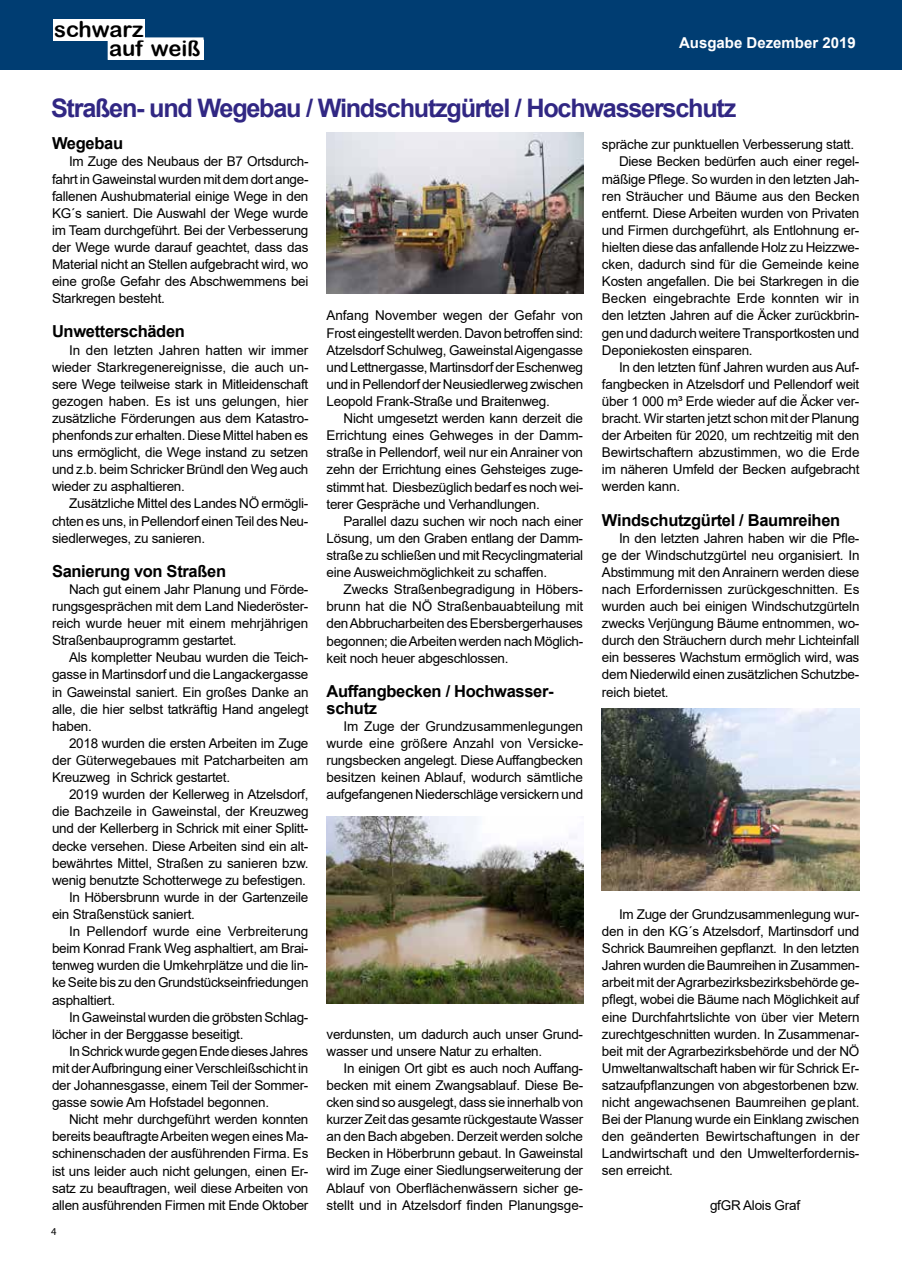
<style>
.page{position:relative;width:902px;height:1280px;background:#fff}
.page>*{position:absolute;margin:0;border:0;box-sizing:border-box;transform-origin:0 0}
.t1{font:700 25.5px "Arial";letter-spacing:-.05em;color:#312783}
.t2{font:22.05px/19.4px "Arial Rounded MT Bold";color:#000}
.t3{font:700 16.5px/17.1px "Arial";letter-spacing:-.02em;color:#000}
.t4{font:700 15px "Arial";color:#fff}
.t5{font:13.5px/17.1px "Arial";letter-spacing:-.02em;color:#000;text-align:justify}
.t6{font:10.5px "Myriad Pro";color:#000}
</style>
<div class="page">
<div style="left:0;top:0;width:901px;height:70px;background:#003d72"></div>
<svg style="left:53px;top:19px;width:151px;height:41px"></svg>
<div style="left:53px;top:19px;width:91px;height:21px;background:#fff"></div>
<div style="left:108px;top:38px;width:95px;height:22px;border:1px solid #fff"></div>
<div style="left:109px;top:40px;width:94px;height:19px;background:#fff"></div>
<div style="left:109px;top:40px;width:94px;height:20px;border:1px solid #fff"></div>
<img style="left:326px;top:132px;width:258px;height:162px">
<img style="left:326px;top:816px;width:258px;height:187px">
<img style="left:602px;top:708px;width:257px;height:182px">
<h2 class="t2" style="left:109px;top:19px;width:93px;text-indent:-55px">schwarz<br>auf weiß</h2>
<p class="t4" style="left:679px;top:32px;width:178px">Ausgabe Dezember 2019</p>
<h1 class="t1" style="left:51px;top:90px;width:686px">Straßen- und Wegebau / Windschutzgürtel / Hochwasserschutz</h1>
<p class="t3" style="left:52px;top:135px;width:73px">Wegebau</p>
<p class="t5" style="left:52px;top:153px;width:258px;text-indent:17px">Im Zuge des Neubaus der B7 Ortsdurch&shy;fahrt in Gaweinstal wurden mit dem dort ange&shy;fallenen Aushubmaterial einige Wege in den KG´s saniert. Die Auswahl der Wege wurde im Team durchgeführt. Bei der Verbesserung der Wege wurde darauf geachtet, dass das Material nicht an Stellen aufgebracht wird, wo eine große Gefahr des Abschwemmens bei Starkregen besteht.</p>
<p class="t3" style="left:52px;top:323px;width:134px">Unwetterschäden</p>
<p class="t5" style="left:52px;top:341px;width:258px;text-indent:17px">In den letzten Jahren hatten wir immer wieder Starkregenereignisse, die auch un&shy;sere Wege teilweise stark in Mitleidenschaft gezogen haben. Es ist uns gelungen, hier zusätzliche Förderungen aus dem Katastro&shy;phenfonds zur erhalten. Diese Mittel haben es uns ermöglicht, die Wege instand zu setzen und z.b. beim Schricker Bründl den Weg auch wieder zu asphaltieren.</p>
<p class="t5" style="left:52px;top:495px;width:258px;text-indent:17px">Zusätzliche Mittel des Landes NÖ ermögli&shy;chten es uns, in Pellendorf einen Teil des Neu&shy;siedlerweges, zu sanieren.</p>
<p class="t3" style="left:52px;top:563px;width:176px">Sanierung von Straßen</p>
<p class="t5" style="left:52px;top:581px;width:258px;text-indent:17px">Nach gut einem Jahr Planung und Förde&shy;rungsgesprächen mit dem Land Niederöster&shy;reich wurde heuer mit einem mehrjährigen Straßenbauprogramm gestartet.</p>
<p class="t5" style="left:52px;top:649px;width:258px;text-indent:17px">Als kompletter Neubau wurden die Teich&shy;gasse in Martinsdorf und die Langackergasse in Gaweinstal saniert. Ein großes Danke an alle, die hier selbst tatkräftig Hand angelegt haben.</p>
<p class="t5" style="left:52px;top:734px;width:258px;text-indent:17px">2018 wurden die ersten Arbeiten im Zuge der Güterwegebaues mit Patcharbeiten am Kreuzweg in Schrick gestartet.</p>
<p class="t5" style="left:69px;top:786px;width:241px">2019 wurden der Kellerweg in Atzelsdorf,</p>
<p class="t5" style="left:52px;top:803px;width:258px">die Bachzeile in Gaweinstal, der Kreuzweg</p>
<p class="t5" style="left:52px;top:820px;width:258px">und der Kellerberg in Schrick mit einer Splitt-</p>
<p class="t5" style="left:52px;top:837px;width:258px">decke versehen. Diese Arbeiten sind ein alt-</p>
<p class="t5" style="left:52px;top:854px;width:258px">bewährtes Mittel, Straßen zu sanieren bzw.</p>
<p class="t5" style="left:52px;top:871px;width:255px">wenig benutzte Schotterwege zu befestigen.</p>
<p class="t5" style="left:69px;top:888px;width:241px">In Höbersbrunn wurde in der Gartenzeile</p>
<p class="t5" style="left:52px;top:905px;width:144px">ein Straßenstück saniert.</p>
<p class="t5" style="left:69px;top:923px;width:241px">In Pellendorf wurde eine Verbreiterung</p>
<p class="t5" style="left:52px;top:940px;width:258px">beim Konrad Frank Weg asphaltiert, am Brai-</p>
<p class="t5" style="left:52px;top:957px;width:258px">tenweg wurden die Umkehrplätze und die lin-</p>
<p class="t5" style="left:52px;top:974px;width:258px">ke Seite bis zu den Grundstückseinfriedungen</p>
<p class="t5" style="left:52px;top:991px;width:65px">asphaltiert.</p>
<p class="t5" style="left:69px;top:1008px;width:241px">In Gaweinstal wurden die gröbsten Schlag-</p>
<p class="t5" style="left:52px;top:1025px;width:193px">löcher in der Berggasse beseitigt.</p>
<p class="t5" style="left:69px;top:1042px;width:241px">In Schrick wurde gegen Ende dieses Jahres</p>
<p class="t5" style="left:52px;top:1059px;width:258px">mit der Aufbringung einer Verschleißschicht in</p>
<p class="t5" style="left:52px;top:1077px;width:258px">der Johannesgasse, einem Teil der Sommer-</p>
<p class="t5" style="left:52px;top:1094px;width:218px">gasse sowie Am Hofstadel begonnen.</p>
<p class="t5" style="left:69px;top:1111px;width:241px">Nicht mehr durchgeführt werden konnten</p>
<p class="t5" style="left:52px;top:1128px;width:258px">bereits beauftragte Arbeiten wegen eines Ma-</p>
<p class="t5" style="left:52px;top:1145px;width:258px">schinenschaden der ausführenden Firma. Es</p>
<p class="t5" style="left:52px;top:1162px;width:258px">ist uns leider auch nicht gelungen, einen Er-</p>
<p class="t5" style="left:52px;top:1179px;width:258px">satz zu beauftragen, weil diese Arbeiten von</p>
<p class="t5" style="left:52px;top:1196px;width:258px">allen ausführenden Firmen mit Ende Oktober</p>
<p class="t5" style="left:602px;top:136px;width:254px">spräche zur punktuellen Verbesserung statt.</p>
<p class="t5" style="left:619px;top:153px;width:242px">Diese Becken bedürfen auch einer regel-</p>
<p class="t5" style="left:602px;top:170px;width:259px">mäßige Pflege. So wurden in den letzten Jah-</p>
<p class="t5" style="left:602px;top:187px;width:259px">ren Sträucher und Bäume aus den Becken</p>
<p class="t5" style="left:602px;top:204px;width:259px">entfernt. Diese Arbeiten wurden von Privaten</p>
<p class="t5" style="left:602px;top:221px;width:259px">und Firmen durchgeführt, als Entlohnung er-</p>
<p class="t5" style="left:602px;top:239px;width:259px">hielten diese das anfallende Holz zu Heizzwe-</p>
<p class="t5" style="left:602px;top:256px;width:259px">cken, dadurch sind für die Gemeinde keine</p>
<p class="t5" style="left:602px;top:273px;width:259px">Kosten angefallen. Die bei Starkregen in die</p>
<p class="t5" style="left:602px;top:290px;width:259px">Becken eingebrachte Erde konnten wir in</p>
<p class="t5" style="left:602px;top:307px;width:259px">den letzten Jahren auf die Äcker zurückbrin-</p>
<p class="t5" style="left:602px;top:324px;width:259px">gen und dadurch weitere Transportkosten und</p>
<p class="t5" style="left:602px;top:341px;width:152px">Deponiekosten einsparen.</p>
<p class="t5" style="left:619px;top:358px;width:242px">In den letzten fünf Jahren wurden aus Auf-</p>
<p class="t5" style="left:602px;top:375px;width:259px">fangbecken in Atzelsdorf und Pellendorf weit</p>
<p class="t5" style="left:602px;top:393px;width:259px">über 1 000 m³ Erde wieder auf die Äcker ver-</p>
<p class="t5" style="left:602px;top:410px;width:259px">bracht. Wir starten jetzt schon mit der Planung</p>
<p class="t5" style="left:602px;top:427px;width:259px">der Arbeiten für 2020, um rechtzeitig mit den</p>
<p class="t5" style="left:602px;top:444px;width:259px">Bewirtschaftern abzustimmen, wo die Erde</p>
<p class="t5" style="left:602px;top:461px;width:259px">im näheren Umfeld der Becken aufgebracht</p>
<p class="t5" style="left:602px;top:478px;width:80px">werden kann.</p>
<p class="t3" style="left:602px;top:511px;width:240px">Windschutzgürtel / Baumreihen</p>
<p class="t5" style="left:602px;top:529px;width:259px;text-indent:17px">In den letzten Jahren haben wir die Pfle&shy;ge der Windschutzgürtel neu organisiert. In Abstimmung mit den Anrainern werden diese nach Erfordernissen zurückgeschnitten. Es wurden auch bei einigen Windschutzgürteln zwecks Verjüngung Bäume entnommen, wo&shy;durch den Sträuchern durch mehr Lichteinfall ein besseres Wachstum ermöglich wird, was dem Niederwild einen zusätzlichen Schutzbe&shy;reich bietet.</p>
<p class="t5" style="left:326px;top:307px;width:258px">Anfang November wegen der Gefahr von Frost eingestellt werden. Davon betroffen sind:<br>Atzelsdorf Schulweg, Gaweinstal Aigengasse und Lettnergasse, Martinsdorf der Eschenweg und in Pellendorf der Neusiedlerweg zwischen Leopold Frank-Straße und Braitenweg.</p>
<p class="t5" style="left:326px;top:410px;width:258px;text-indent:17px">Nicht umgesetzt werden kann derzeit die Errichtung eines Gehweges in der Damm&shy;straße in Pellendorf, weil nur ein Anrainer von zehn der Errichtung eines Gehsteiges zuge&shy;stimmt hat. Diesbezüglich bedarf es noch wei&shy;terer Gespräche und Verhandlungen.</p>
<p class="t5" style="left:326px;top:512px;width:258px;text-indent:17px">Parallel dazu suchen wir noch nach einer Lösung, um den Graben entlang der Damm&shy;straße zu schließen und mit Recyclingmaterial eine Ausweichmöglichkeit zu schaffen.</p>
<p class="t5" style="left:326px;top:581px;width:258px;text-indent:17px">Zwecks Straßenbegradigung in Höbers&shy;brunn hat die NÖ Straßenbauabteilung mit den Abbrucharbeiten des Ebersbergerhauses begonnen; die Arbeiten werden nach Möglich&shy;keit noch heuer abgeschlossen.</p>
<p class="t3" style="left:326px;top:682px;width:228px">Auffangbecken / Hochwasser&shy;schutz</p>
<p class="t5" style="left:326px;top:717px;width:258px;text-indent:17px">Im Zuge der Grundzusammenlegungen wurde eine größere Anzahl von Versicke&shy;rungsbecken angelegt. Diese Auffangbecken besitzen keinen Ablauf, wodurch sämtliche aufgefangenen Niederschläge versickern und</p>
<p class="t5" style="left:602px;top:905px;width:259px;text-indent:17px">Im Zuge der Grundzusammenlegung wur&shy;den in den KG´s Atzelsdorf, Martinsdorf und Schrick Baumreihen gepflanzt. In den letzten Jahren wurden die Baumreihen in Zusammen&shy;arbeit mit der Agrarbezirksbezirksbehörde ge&shy;pflegt, wobei die Bäume nach Möglichkeit auf eine Durchfahrtslichte von über vier Metern zurechtgeschnitten wurden. In Zusammenar&shy;beit mit der Agrarbezirksbehörde und der NÖ Umweltanwaltschaft haben wir für Schrick Er&shy;satzaufpflanzungen von abgestorbenen bzw. nicht angewachsenen Baumreihen geplant.<br>Bei der Planung wurde ein Einklang zwischen den geänderten Bewirtschaftungen in der Landwirtschaft und den Umwelterfordernis&shy;sen erreicht.</p>
<p class="t5" style="left:710px;top:1196px;width:92px">gfGR Alois Graf</p>
<p class="t5" style="left:326px;top:1025px;width:258px">verdunsten, um dadurch auch unser Grund&shy;wasser und unsere Natur zu erhalten.</p>
<p class="t5" style="left:326px;top:1059px;width:258px;text-indent:17px">In einigen Ort gibt es auch noch Auffang&shy;becken mit einem Zwangsablauf. Diese Be&shy;cken sind so ausgelegt, dass sie innerhalb von kurzer Zeit das gesamte rückgestaute Wasser an den Bach abgeben. Derzeit werden solche Becken in Höberbrunn gebaut. In Gaweinstal wird im Zuge einer Siedlungserweiterung der Ablauf von Oberflächenwässern sicher ge&shy;stellt und in Atzelsdorf finden Planungsge-</p>
<p class="t6" style="left:51px;top:1224px;width:7px">4</p>
</div>
